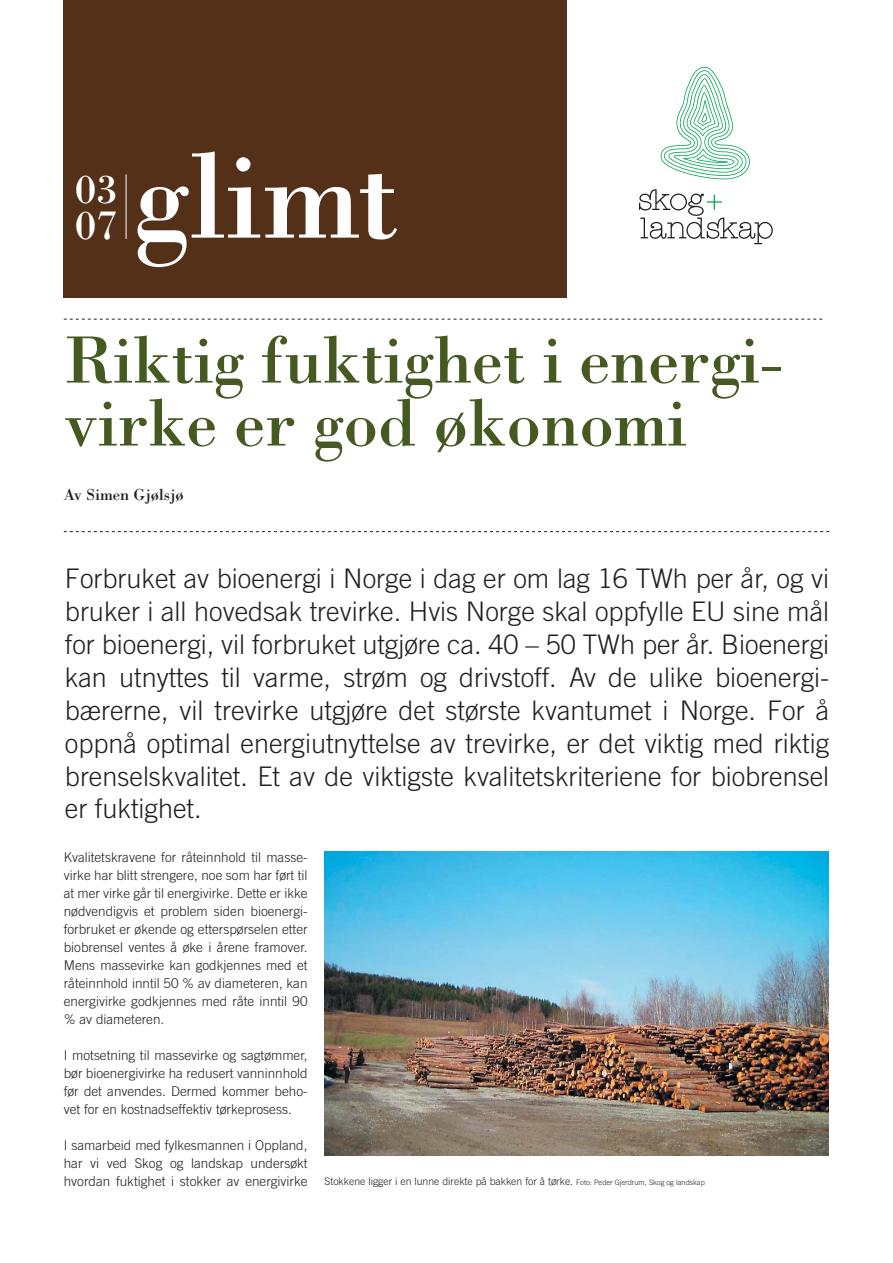
<style>
.page{position:relative;width:893px;height:1263px;background:#fff}
.page>*{position:absolute;margin:0;border:0;box-sizing:border-box;transform-origin:0 0}
.t1{font:126.15px "Bodoni";letter-spacing:.01em;color:#fff}
.t2{font:69px/63px "Bodoni";color:#455a20}
.t3{font:42.6px/36.2px "Bodoni";color:#fff}
.t4{font:300 27px/33px "Trade Gothic";color:#231f20;text-align:justify}
.t5{font:16.5px "Bodoni";color:#231f20}
.t6{font:300 13.5px/18px "Trade Gothic";color:#231f20;text-align:justify}
.t7{font:300 10.5px "Trade Gothic";color:#231f20}
.s1{font-size:7.5px}
</style>
<div class="page">
<div style="left:64px;top:0;width:503px;height:298px;background:#543019"></div>
<svg style="left:64px;top:531px;width:765px;height:1px"></svg>
<svg style="left:64px;top:319px;width:758px;height:1px"></svg>
<hr style="left:126px;top:174px;width:1px;height:65px;background:#fff">
<svg style="left:639px;top:189px;width:133px;height:55px"></svg>
<svg style="left:660px;top:67px;width:89px;height:112px"></svg>
<img style="left:325px;top:852px;width:503px;height:303px">
<h3 class="t3" style="left:75px;top:175px;width:44px">03<br>07</h3>
<h1 class="t1" style="left:133px;top:151px;width:267px">glimt</h1>
<h2 class="t2" style="left:64px;top:336px;width:720px">Riktig fuktighet i energi&shy;virke er god økonomi</h2>
<p class="t5" style="left:64px;top:488px;width:122px">Av Simen Gjølsjø</p>
<p class="t4" style="left:65px;top:564px;width:765px">Forbruket av bioenergi i Norge i dag er om lag 16 TWh per år, og vi bruker i all hovedsak trevirke. Hvis Norge skal oppfylle EU sine mål for bioenergi, vil forbruket utgjøre ca. 40 – 50 TWh per år. Bio energi kan utnyttes til varme, strøm og drivstoff. Av de ulike bioenergi&shy;bærerne, vil trevirke utgjøre det største kvantumet i Norge. For å oppnå optimal energiutnyttelse av trevirke, er det viktig med riktig brenselskvalitet. Et av de viktigste kvalitetskriteriene for biobrensel er fuktighet.</p>
<p class="t6" style="left:64px;top:850px;width:245px">Kvalitetskravene for råteinnhold til masse&shy;virke har blitt strengere, noe som har ført til at mer virke går til energivirke. Dette er ikke nødvendigvis et problem siden bioenergi&shy;forbruket er økende og etterspørselen etter biobrensel ventes å øke i årene framover.<br>Mens massevirke kan godkjennes med et råteinnhold inntil 50 % av diameteren, kan energivirke godkjennes med råte inntil 90 % av diameteren.</p>
<p class="t6" style="left:64px;top:1048px;width:245px">I motsetning til massevirke og sagtømmer, bør bioenergivirke ha redusert vanninnhold før det anvendes. Dermed kommer beho&shy;vet for en kostnadseffektiv tørkeprosess.</p>
<p class="t6" style="left:64px;top:1138px;width:245px">I samarbeid med fylkesmannen i Oppland, har vi ved Skog og landskap undersøkt hvordan fuktighet i stokker av energivirke</p>
<p class="t7" style="left:324px;top:1178px;width:382px">Stokkene ligger i en lunne direkte på bakken for å tørke. <span class="s1">Foto: Peder Gjerdrum, Skog og landskap</span></p>
</div>
